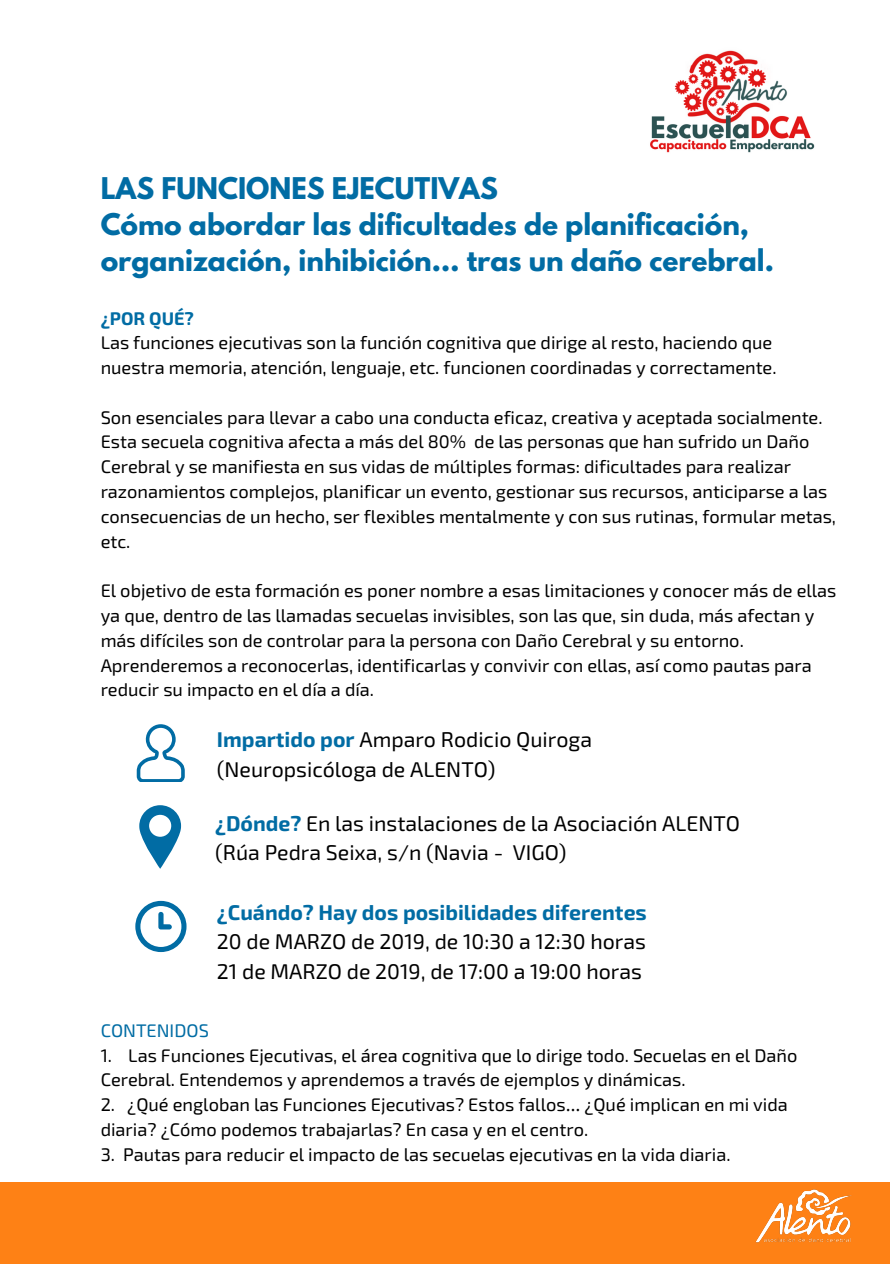
<style>
.page{position:relative;width:894px;height:1264px;background:#fff}
.page>*{position:absolute;margin:0;border:0;box-sizing:border-box;transform-origin:0 0}
.t1{font:700 26.55px/36px "League Spartan";color:#016ca4}
.t2{font:21.3px/29.2px "Exo 2";color:#000}
.t3{font:700 21.3px "Exo 2";color:#016ca4}
.t4{font:18.15px/24.8px "Exo 2";color:#000}
.t5{font:18.15px "Exo 2";color:#016ca4}
.t6{font:700 18.15px "Exo 2";color:#016ca4}
.s1{font-weight:700;color:#016ca4}
.s2{font-family:"Noto Sans Gurmukhi"}
</style>
<div class="page">
<img style="left:650px;top:50px;width:165px;height:103px">
<div style="left:0;top:1182px;width:889px;height:81px;background:#fe8115"></div>
<img style="left:755px;top:1189px;width:97px;height:54px">
<svg style="left:137px;top:725px;width:48px;height:56px"></svg>
<svg style="left:135px;top:900px;width:51px;height:52px"></svg>
<svg style="left:139px;top:805px;width:42px;height:63px"></svg>
<h1 class="t1" style="left:101px;top:174px;width:674px">LAS FUNCIONES EJECUTIVAS<br>Cómo abordar las dificultades de planificación, organización, inhibición… tras un daño cerebral.</h1>
<p class="t6" style="left:101px;top:306px;width:95px">¿POR QUÉ?</p>
<p class="t4" style="left:101px;top:330px;width:677px">Las funciones ejecutivas son la función cognitiva que dirige al resto, haciendo que nuestra memoria, atención, lenguaje, etc. funcionen coordinadas y correctamente.</p>
<p class="t4" style="left:101px;top:404px;width:736px">Son esenciales para llevar a cabo una conducta eficaz, creativa y aceptada socialmente.<br>Esta secuela cognitiva afecta a más del 80% de las personas que han sufrido un Daño Cerebral y se manifiesta en sus vidas de múltiples formas: dificultades para realizar razonamientos complejos, planificar un evento, gestionar sus recursos, anticiparse a las consecuencias de un hecho, ser flexibles mentalmente y con sus rutinas, formular metas, etc.</p>
<p class="t4" style="left:101px;top:577px;width:737px">El objetivo de esta formación es poner nombre a esas limitaciones y conocer más de ellas ya que, dentro de las llamadas secuelas invisibles, son las que, sin duda, más afectan y más difíciles son de controlar para la persona con Daño Cerebral y su entorno.<br>Aprenderemos a reconocerlas, identificarlas y convivir con ellas, así como pautas para reducir su impacto en el día a día.</p>
<p class="t2" style="left:217px;top:724px;width:376px"><span class="s1">Impartido por</span> Amparo Rodicio Quiroga (Neuropsicóloga de ALENTO)</p>
<p class="t2" style="left:215px;top:807px;width:526px"><span class="s1">¿Dónde?</span> En las instalaciones de la Asociación ALENTO (Rúa Pedra Seixa, s/n (Navia - VIGO)</p>
<p class="t3" style="left:217px;top:898px;width:431px">¿Cuándo? Hay dos posibilidades diferentes</p>
<p class="t2" style="left:217px;top:926px;width:430px">20 de MARZO de 2019, de 10:30 a 12:30 horas<br>21 de MARZO de 2019, de 17:00 a 19:00 horas</p>
<p class="t5" style="left:101px;top:1018px;width:110px">CONTENIDOS</p>
<p class="t4" style="left:101px;top:1042px;width:698px">1. Las Funciones Ejecutivas, el área cognitiva que lo dirige todo. Secuelas en el Daño<br>Cerebral. Entendemos y aprendemos a través de ejemplos y dinámicas.</p>
<p class="t4" style="left:101px;top:1091px;width:688px">2. ¿Qué engloban las Funciones Ejecutivas? Estos fallos<span class="s2">…</span> ¿Qué implican en mi vida diaria? ¿Cómo podemos trabajarlas? En casa y en el centro.</p>
<p class="t4" style="left:101px;top:1141px;width:631px">3. Pautas para reducir el impacto de las secuelas ejecutivas en la vida diaria.</p>
</div>
